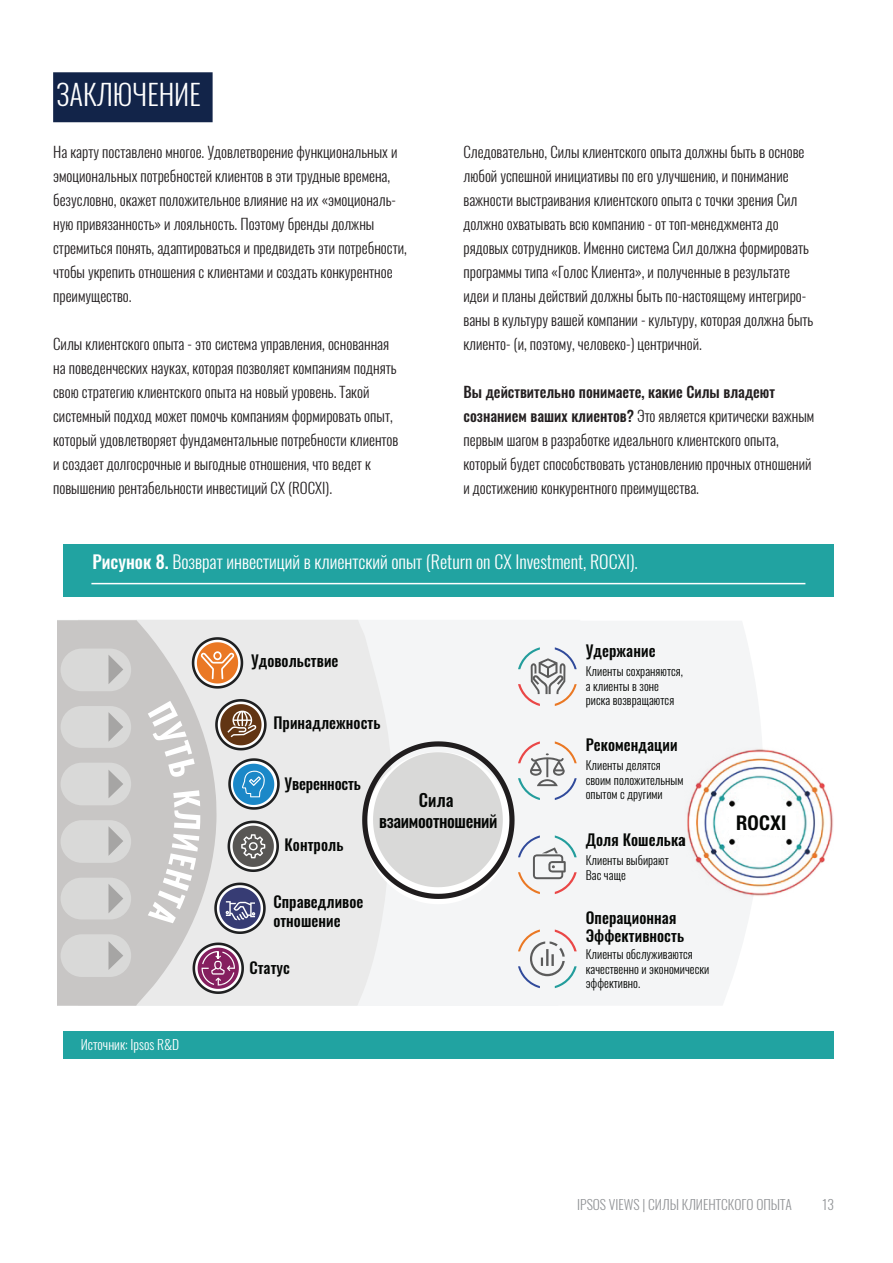
<style>
.page{position:relative;width:893px;height:1263px;background:#fff}
.page>*{position:absolute;margin:0;border:0;box-sizing:border-box;transform-origin:0 0}
.Стиль_абзаца_1{font:300 28.5px "Oswald";color:#fff}
.t1{font:700 condensed 20.7px "Helvetica Neue LT Std";letter-spacing:.005em;color:#050705}
.t2{font:700 condensed 20.4px "Helvetica Neue LT Std";letter-spacing:.005em;color:#050705}
.t3{font:300 18px "Oswald";color:#fff}
.t4{font:500 17.25px/20.5px "Oswald";letter-spacing:-.02em;color:#050705;text-align:center}
.t5{font:500 15.45px/18.6px "Oswald";letter-spacing:.005em;color:#050705}
.t6{font:300 15px/24px "Oswald";color:#231f20}
.t7{font:300 13.5px "Oswald";color:#939598}
.t8{font:300 13.5px "Oswald";color:#fff}
.t9{font:300 12px/14.5px "Oswald";letter-spacing:.005em;color:#050705}
.s1{font-weight:500}
</style>
<div class="page">
<div style="left:63px;top:544px;width:770px;height:53px;background:#21a3a1"></div>
<div style="left:63px;top:1032px;width:770px;height:27px;background:#21a3a1"></div>
<hr style="left:91px;top:583px;width:714px;height:1px;background:#fff">
<div style="left:55px;top:74px;width:156px;height:47px;background:#122449"></div>
<div style="left:53px;top:72px;width:160px;height:50px;border:3px solid #122449"></div>
<div style="left:604px;top:621px;width:158px;height:384px;background:#f4f5f6"></div>
<div style="left:392px;top:620px;width:212px;height:386px;background:#f4f5f6"></div>
<svg style="left:217px;top:620px;width:175px;height:386px;background:#ebebeb"></svg>
<div style="left:217px;top:623px;width:86px;height:379px;background:#eaeaea"></div>
<svg style="left:57px;top:620px;width:160px;height:386px;background:#cecdcc"></svg>
<div style="left:206px;top:979px;width:96px;height:23px;background:#eaeaea"></div>
<div style="left:61px;top:648px;width:70px;height:43px;background:#d9d9d8;border-radius:21px"></div>
<svg style="left:109px;top:655px;width:14px;height:29px"></svg>
<div style="left:61px;top:706px;width:70px;height:42px;background:#d9d9d8;border-radius:21px"></div>
<svg style="left:109px;top:713px;width:14px;height:28px"></svg>
<div style="left:61px;top:763px;width:70px;height:42px;background:#d9d9d8;border-radius:21px"></div>
<svg style="left:109px;top:770px;width:14px;height:28px"></svg>
<div style="left:61px;top:820px;width:70px;height:43px;background:#d9d9d8;border-radius:21px"></div>
<svg style="left:109px;top:827px;width:14px;height:28px"></svg>
<div style="left:61px;top:878px;width:70px;height:41px;background:#d9d9d8;border-radius:21px"></div>
<svg style="left:109px;top:884px;width:14px;height:29px"></svg>
<div style="left:61px;top:934px;width:70px;height:43px;background:#d9d9d8;border-radius:21px"></div>
<svg style="left:109px;top:942px;width:14px;height:27px"></svg>
<svg style="left:190px;top:636px;width:55px;height:54px;background:#d2a787"></svg>
<svg style="left:214px;top:697px;width:67px;height:114px;background:#a2adb3"></svg>
<svg style="left:226px;top:819px;width:54px;height:54px;background:#979696"></svg>
<svg style="left:213px;top:881px;width:54px;height:54px;background:#8b8da3"></svg>
<svg style="left:191px;top:941px;width:54px;height:54px;background:#ab849d"></svg>
<div style="left:515px;top:647px;width:58px;height:59px;background:#f4f5f6"></div>
<svg style="left:518px;top:647px;width:59px;height:59px"></svg>
<svg style="left:360px;top:738px;width:217px;height:166px"></svg>
<svg style="left:518px;top:929px;width:59px;height:59px"></svg>
<img style="left:685px;top:748px;width:148px;height:148px">
<div style="left:729px;top:813px;width:67px;height:21px;background:#fff"></div>
<svg style="left:148px;top:701px;width:47px;height:76px"></svg>
<svg style="left:148px;top:790px;width:52px;height:133px"></svg>
<p class="Стиль_абзаца_1" style="left:56px;top:76px;width:146px">ЗАКЛЮЧЕНИЕ</p>
<p class="t6" style="left:53px;top:140px;width:355px">На карту поставлено многое. Удовлетворение функциональных и эмоциональных потребностей клиентов в эти трудные времена, безусловно, окажет положительное влияние на их «эмоциональ&shy;ную привязанность» и лояльность. Поэтому бренды должны стремиться понять, адаптироваться и предвидеть эти потребности, чтобы укрепить отношения с клиентами и создать конкурентное преимущество.</p>
<p class="t6" style="left:53px;top:332px;width:347px">Силы клиентского опыта - это система управления, основанная на поведенческих науках, которая позволяет компаниям поднять свою стратегию клиентского опыта на новый уровень. Такой системный подход может помочь компаниям формировать опыт, который удовлетворяет фундаментальные потребности клиентов и создает долгосрочные и выгодные отношения, что ведет к повышению рентабельности инвестиций CX (ROCXI).</p>
<p class="t6" style="left:463px;top:140px;width:351px">Следовательно, Силы клиентского опыта должны быть в основе любой успешной инициативы по его улучшению, и понимание важности выстраивания клиентского опыта с точки зрения Сил должно охватывать всю компанию - от топ-менеджмента до рядовых сотрудников. Именно система Сил должна формировать программы типа «Голос Клиента», и полученные в результате идеи и планы действий должны быть по-настоящему интегриро&shy;ваны в культуру вашей компании - культуру, которая должна быть клиенто- (и, поэтому, человеко-) центричной.</p>
<p class="t6" style="left:463px;top:380px;width:352px"><span class="s1">Вы действительно понимаете, какие Силы владеют сознанием ваших клиентов?</span> Это является критически важным первым шагом в разработке идеального клиентского опыта, который будет способствовать установлению прочных отношений и достижению конкурентного преимущества.</p>
<p class="t3" style="left:92px;top:550px;width:547px"><span class="s1">Рисунок 8.</span> Возврат инвестиций в клиентский опыт (Return on CX Investment, ROCXI).</p>
<p class="t8" style="left:81px;top:1035px;width:100px">Источник: Ipsos R&amp;D</p>
<p class="t5" style="left:251px;top:652px;width:89px">Удовольствие</p>
<p class="t5" style="left:273px;top:713px;width:109px">Принадлежность</p>
<p class="t5" style="left:285px;top:774px;width:78px">Уверенность</p>
<p class="t5" style="left:285px;top:836px;width:60px">Контроль</p>
<p class="t5" style="left:273px;top:893px;width:92px">Справедливое отношение</p>
<p class="t5" style="left:249px;top:959px;width:42px">Статус</p>
<p class="t4" style="left:379px;top:790px;width:120px">Сила взаимоотношений</p>
<p class="t5" style="left:586px;top:642px;width:71px">Удержание</p>
<p class="t9" style="left:586px;top:664px;width:99px">Клиенты сохраняются, а клиенты в зоне риска возвращаются</p>
<p class="t5" style="left:586px;top:736px;width:93px">Рекомендации</p>
<p class="t9" style="left:586px;top:758px;width:99px">Клиенты делятся своим положительным опытом с другими</p>
<p class="t5" style="left:586px;top:831px;width:101px">Доля Кошелька</p>
<p class="t9" style="left:586px;top:853px;width:84px">Клиенты выбирают<br>Вас чаще</p>
<p class="t5" style="left:586px;top:908px;width:100px">Операционная<br>Эффективность</p>
<p class="t9" style="left:586px;top:947px;width:125px">Клиенты обслуживаются качественно и экономически эффективно.</p>
<p class="t1" style="left:734px;top:808px;width:52px">ROCXI</p>
<p class="t2" style="left:736px;top:810px;width:52px">ROCXI</p>
<p class="t7" style="left:577px;top:1195px;width:216px">IPSOS VIEWS | СИЛЫ КЛИЕНТСКОГО ОПЫТА</p>
<p class="t7" style="left:822px;top:1195px;width:14px">13</p>
</div>
